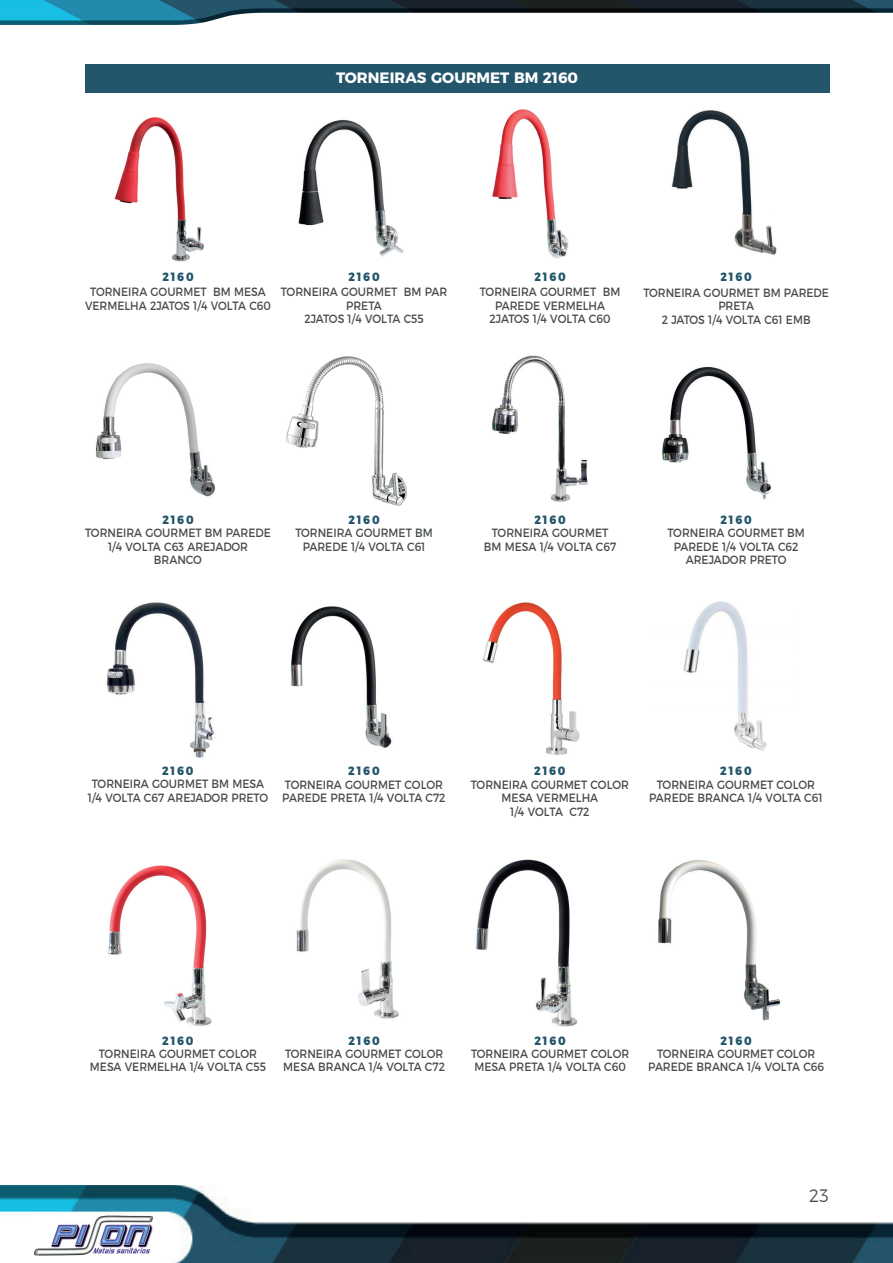
<style>
.page{position:relative;width:893px;height:1263px;background:#fff}
.page>*{position:absolute;margin:0;border:0;box-sizing:border-box;transform-origin:0 0}
.t1{font:300 18px "Montserrat";color:#484b4c;scale:.9 1}
.t2{font:700 15px "Montserrat";color:#fff}
.t3{font:12px/13.5px "Montserrat";color:#484b4c;text-align:center;scale:.9 1}
.t4{font:800 12px "Montserrat";letter-spacing:.175em;color:#23556b;scale:.9 1}
</style>
<div class="page">
<img style="left:1px;top:1185px;width:892px;height:78px">
<img style="left:1px;top:0;width:892px;height:25px">
<svg style="left:0;top:0;width:1px;height:25px"></svg>
<img style="left:32px;top:1215px;width:137px;height:40px">
<img style="left:114px;top:117px;width:90px;height:145px">
<img style="left:96px;top:363px;width:120px;height:134px">
<img style="left:290px;top:606px;width:102px;height:142px">
<img style="left:662px;top:367px;width:109px;height:133px">
<img style="left:658px;top:860px;width:122px;height:161px">
<img style="left:683px;top:601px;width:84px;height:150px">
<img style="left:492px;top:109px;width:77px;height:149px">
<img style="left:476px;top:859px;width:101px;height:168px">
<img style="left:492px;top:355px;width:96px;height:147px">
<img style="left:107px;top:865px;width:105px;height:161px">
<img style="left:482px;top:602px;width:98px;height:153px">
<img style="left:298px;top:119px;width:106px;height:138px">
<img style="left:296px;top:859px;width:103px;height:160px">
<img style="left:671px;top:110px;width:106px;height:145px">
<img style="left:106px;top:602px;width:111px;height:156px">
<img style="left:287px;top:356px;width:120px;height:150px">
<div style="left:85px;top:64px;width:744px;height:28px;background:#23556b"></div>
<p class="t2" style="left:336px;top:65px;width:243px">TORNEIRAS GOURMET BM 2160</p>
<p class="t4" style="left:162px;top:267px;width:36px">2160</p>
<p class="t3" style="left:85px;top:284px;width:208px">TORNEIRA GOURMET BM MESA<br>VERMELHA 2JATOS 1/4 VOLTA C60</p>
<p class="t4" style="left:348px;top:267px;width:36px">2160</p>
<p class="t3" style="left:281px;top:284px;width:186px">TORNEIRA GOURMET BM PAR<br>PRETA<br>2JATOS 1/4 VOLTA C55</p>
<p class="t4" style="left:534px;top:267px;width:36px">2160</p>
<p class="t3" style="left:480px;top:284px;width:158px">TORNEIRA GOURMET BM<br>PAREDE VERMELHA<br>2JATOS 1/4 VOLTA C60</p>
<p class="t4" style="left:720px;top:267px;width:36px">2160</p>
<p class="t3" style="left:643px;top:285px;width:208px">TORNEIRA GOURMET BM PAREDE<br>PRETA<br>2 JATOS 1/4 VOLTA C61 EMB</p>
<p class="t4" style="left:162px;top:510px;width:36px">2160</p>
<p class="t3" style="left:85px;top:525px;width:208px">TORNEIRA GOURMET BM PAREDE<br>1/4 VOLTA C63 AREJADOR<br>BRANCO</p>
<p class="t4" style="left:348px;top:510px;width:36px">2160</p>
<p class="t3" style="left:295px;top:525px;width:154px">TORNEIRA GOURMET BM<br>PAREDE 1/4 VOLTA C61</p>
<p class="t4" style="left:534px;top:510px;width:36px">2160</p>
<p class="t3" style="left:484px;top:525px;width:148px">TORNEIRA GOURMET<br>BM MESA 1/4 VOLTA C67</p>
<p class="t4" style="left:720px;top:510px;width:36px">2160</p>
<p class="t3" style="left:667px;top:525px;width:154px">TORNEIRA GOURMET BM<br>PAREDE 1/4 VOLTA C62<br>AREJADOR PRETO</p>
<p class="t4" style="left:162px;top:761px;width:36px">2160</p>
<p class="t4" style="left:348px;top:761px;width:36px">2160</p>
<p class="t4" style="left:534px;top:761px;width:36px">2160</p>
<p class="t4" style="left:720px;top:761px;width:36px">2160</p>
<p class="t3" style="left:88px;top:776px;width:202px">TORNEIRA GOURMET BM MESA<br>1/4 VOLTA C67 AREJADOR PRETO</p>
<p class="t3" style="left:282px;top:776px;width:183px;text-align:left">TORNEIRA GOURMET COLOR<br>PAREDE PRETA 1/4 VOLTA C72</p>
<p class="t3" style="left:471px;top:776px;width:177px">TORNEIRA GOURMET COLOR<br>MESA VERMELHA<br>1/4 VOLTA C72</p>
<p class="t3" style="left:649px;top:776px;width:194px">TORNEIRA GOURMET COLOR<br>PAREDE BRANCA 1/4 VOLTA C61</p>
<p class="t4" style="left:162px;top:1030px;width:36px">2160</p>
<p class="t3" style="left:90px;top:1046px;width:197px">TORNEIRA GOURMET COLOR<br>MESA VERMELHA 1/4 VOLTA C55</p>
<p class="t4" style="left:348px;top:1030px;width:36px">2160</p>
<p class="t3" style="left:283px;top:1046px;width:181px;text-align:left">TORNEIRA GOURMET COLOR<br>MESA BRANCA 1/4 VOLTA C72</p>
<p class="t4" style="left:534px;top:1030px;width:36px">2160</p>
<p class="t3" style="left:471px;top:1046px;width:177px;text-align:left">TORNEIRA GOURMET COLOR<br>MESA PRETA 1/4 VOLTA C60</p>
<p class="t4" style="left:720px;top:1030px;width:36px">2160</p>
<p class="t3" style="left:648px;top:1046px;width:197px">TORNEIRA GOURMET COLOR<br>PAREDE BRANCA 1/4 VOLTA C66</p>
<h1 class="t1" style="left:809px;top:1182px;width:24px">23</h1>
</div>
